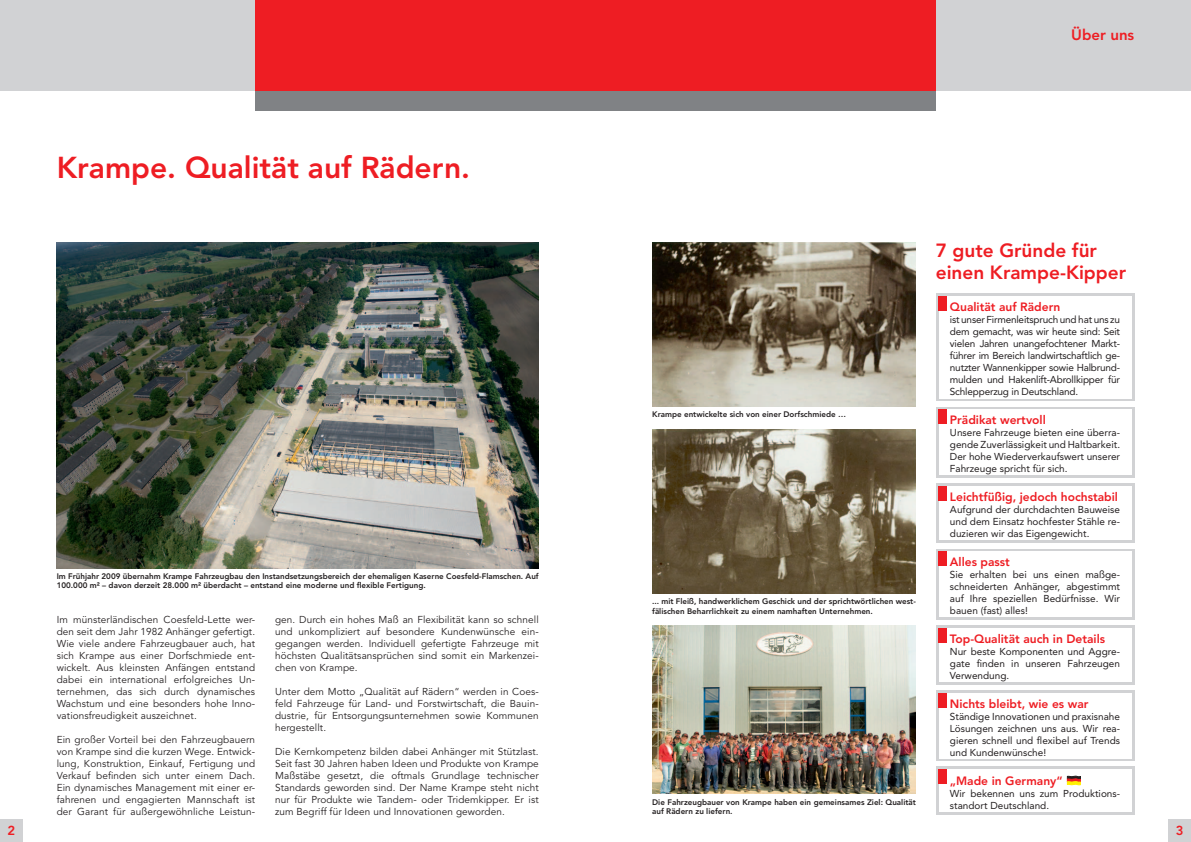
<style>
.page{position:relative;width:1191px;height:842px;background:#fff}
.page>*{position:absolute;margin:0;border:0;box-sizing:border-box;transform-origin:0 0}
.t1{font:800 30px "Avenir";color:#ee1d23}
.t2{font:800 19px/22.8px "Avenir";color:#ee1d23}
.t3{font:800 15px "Avenir";color:#ee1d23}
.t4{font:800 13px "Avenir";color:#ee1d23}
.t5{font:800 12px "Avenir";color:#ee1d23}
.t6{font:10px/12px "Avenir";letter-spacing:.01em;color:#231f20;text-align:justify}
.t7{font:10px/12px "Avenir";color:#231f20;text-align:justify}
.t8{font:800 8px/9.6px "Avenir";color:#231f20}
</style>
<div class="page">
<div style="left:255px;top:89px;width:680px;height:22px;background:#808285"></div>
<div style="left:0;top:0;width:1191px;height:91px;background:#d1d2d4"></div>
<div style="left:255px;top:0;width:680px;height:91px;background:#ee1d23"></div>
<div style="left:0;top:819px;width:23px;height:23px;background:#d1d2d4"></div>
<div style="left:1168px;top:819px;width:23px;height:23px;background:#d1d2d4"></div>
<img style="left:652px;top:625px;width:264px;height:168px">
<img style="left:57px;top:242px;width:482px;height:326px">
<div style="left:935px;top:549px;width:199px;height:70px;background:#d1d2d4"></div>
<div style="left:938px;top:551px;width:193px;height:66px;background:#fff"></div>
<div style="left:938px;top:551px;width:9px;height:15px;background:#ee1d23"></div>
<div style="left:935px;top:625px;width:199px;height:60px;background:#d1d2d4"></div>
<div style="left:938px;top:628px;width:193px;height:54px;background:#fff"></div>
<div style="left:938px;top:628px;width:9px;height:14px;background:#ee1d23"></div>
<svg style="left:936px;top:690px;width:198px;height:71px;fill:#d1d2d4"></svg>
<div style="left:938px;top:693px;width:193px;height:65px;background:#fff"></div>
<div style="left:938px;top:693px;width:9px;height:14px;background:#ee1d23"></div>
<div style="left:935px;top:483px;width:199px;height:60px;background:#d1d2d4"></div>
<div style="left:938px;top:486px;width:193px;height:54px;background:#fff"></div>
<div style="left:938px;top:486px;width:9px;height:14px;background:#ee1d23"></div>
<svg style="left:936px;top:407px;width:198px;height:71px;fill:#d1d2d4"></svg>
<div style="left:938px;top:410px;width:193px;height:65px;background:#fff"></div>
<div style="left:938px;top:410px;width:9px;height:14px;background:#ee1d23"></div>
<svg style="left:936px;top:767px;width:198px;height:48px"></svg>
<div style="left:938px;top:770px;width:193px;height:42px;background:#fff"></div>
<div style="left:938px;top:770px;width:9px;height:14px;background:#ee1d23"></div>
<svg style="left:936px;top:293px;width:198px;height:108px;fill:#d1d2d4"></svg>
<div style="left:938px;top:296px;width:193px;height:102px;background:#fff"></div>
<div style="left:938px;top:296px;width:9px;height:14px;background:#ee1d23"></div>
<img style="left:652px;top:429px;width:264px;height:165px">
<img style="left:652px;top:242px;width:264px;height:165px">
<svg style="left:1067px;top:776px;width:13px;height:9px"></svg>
<h1 class="t1" style="left:57px;top:150px;width:415px">Krampe. Qualität auf Rädern.</h1>
<p class="t8" style="left:57px;top:571px;width:483px">Im Frühjahr 2009 übernahm Krampe Fahrzeugbau den Instandsetzungsbereich der ehemaligen Kaserne Coesfeld-Flamschen. Auf<br>100.000 m² – davon derzeit 28.000 m² überdacht – entstand eine moderne und flexible Fertigung.</p>
<p class="t6" style="left:57px;top:614px;width:200px">Im münsterländischen Coesfeld-Lette wer&shy;den seit dem Jahr 1982 Anhänger gefertigt.<br>Wie viele andere Fahrzeugbauer auch, hat sich Krampe aus einer Dorfschmiede ent&shy;wickelt. Aus kleinsten Anfängen entstand dabei ein international erfolgreiches Un&shy;ternehmen, das sich durch dynamisches Wachstum und eine besonders hohe Inno&shy;vationsfreudigkeit auszeichnet.</p>
<p class="t6" style="left:57px;top:734px;width:200px">Ein großer Vorteil bei den Fahrzeugbauern von Krampe sind die kurzen Wege. Entwick&shy;lung, Konstruktion, Einkauf, Fertigung und Verkauf befinden sich unter einem Dach.<br>Ein dynamisches Management mit einer er&shy;fahrenen und engagierten Mannschaft ist der Garant für außergewöhnliche Leistun-</p>
<p class="t6" style="left:275px;top:614px;width:265px">gen. Durch ein hohes Maß an Flexibilität kann so schnell und unkompliziert auf besondere Kundenwünsche ein&shy;gegangen werden. Individuell gefertigte Fahrzeuge mit höchsten Qualitätsansprüchen sind somit ein Markenzei&shy;chen von Krampe.</p>
<p class="t6" style="left:275px;top:686px;width:265px">Unter dem Motto „Qualität auf Rädern“ werden in Coes&shy;feld Fahrzeuge für Land- und Forstwirtschaft, die Bauin&shy;dustrie, für Entsorgungsunternehmen sowie Kommunen hergestellt.</p>
<p class="t6" style="left:275px;top:746px;width:265px">Die Kernkompetenz bilden dabei Anhänger mit Stützlast.<br>Seit fast 30 Jahren haben Ideen und Produkte von Krampe Maßstäbe gesetzt, die oftmals Grundlage technischer Standards geworden sind. Der Name Krampe steht nicht nur für Produkte wie Tandem- oder Tridemkipper. Er ist zum Begriff für Ideen und Innovationen geworden.</p>
<h3 class="t3" style="left:1071px;top:26px;width:65px">Über uns</h3>
<p class="t8" style="left:652px;top:409px;width:195px">Krampe entwickelte sich von einer Dorfschmiede …</p>
<p class="t8" style="left:652px;top:597px;width:265px">... mit Fleiß, handwerklichem Geschick und der sprichtwörtlichen west&shy;fälischen Beharrlichkeit zu einem namhaften Unternehmen.</p>
<p class="t8" style="left:652px;top:797px;width:265px">Die Fahrzeugbauer von Krampe haben ein gemeinsames Ziel: Qualität auf Rädern zu liefern.</p>
<h2 class="t2" style="left:935px;top:239px;width:192px">7 gute Gründe für einen Krampe-Kipper</h2>
<p class="t5" style="left:950px;top:300px;width:112px">Qualität auf Rädern</p>
<p class="t7" style="left:950px;top:314px;width:172px">ist unser Firmenleitspruch und hat uns zu dem gemacht, was wir heute sind: Seit vielen Jahren unangefochtener Markt&shy;führer im Bereich landwirtschaftlich ge&shy;nutzter Wannenkipper sowie Halbrund&shy;mulden und Hakenlift-Abrollkipper für Schlepperzug in Deutschland.</p>
<p class="t5" style="left:950px;top:413px;width:97px">Prädikat wertvoll</p>
<p class="t7" style="left:950px;top:427px;width:172px">Unsere Fahrzeuge bieten eine überra&shy;gende Zuverlässigkeit und Haltbarkeit.<br>Der hohe Wiederverkaufswert unserer Fahrzeuge spricht für sich.</p>
<p class="t5" style="left:950px;top:490px;width:170px">Leichtfüßig, jedoch hochstabil</p>
<p class="t7" style="left:950px;top:504px;width:172px">Aufgrund der durchdachten Bauweise und dem Einsatz hochfester Stähle re&shy;duzieren wir das Eigengewicht.</p>
<p class="t5" style="left:950px;top:555px;width:62px">Alles passt</p>
<p class="t7" style="left:950px;top:568px;width:172px">Sie erhalten bei uns einen maßge&shy;schneiderten Anhänger, abgestimmt auf Ihre speziellen Bedürfnisse. Wir bauen (fast) alles!</p>
<p class="t5" style="left:950px;top:631px;width:157px">Top-Qualität auch in Details</p>
<p class="t7" style="left:950px;top:645px;width:172px">Nur beste Komponenten und Aggre&shy;gate finden in unseren Fahrzeugen Verwendung.</p>
<p class="t5" style="left:950px;top:696px;width:140px">Nichts bleibt, wie es war</p>
<p class="t7" style="left:950px;top:710px;width:172px">Ständige Innovationen und praxisnahe Lösungen zeichnen uns aus. Wir rea&shy;gieren schnell und flexibel auf Trends und Kundenwünsche!</p>
<p class="t5" style="left:950px;top:774px;width:114px">„Made in Germany“</p>
<p class="t7" style="left:950px;top:787px;width:172px">Wir bekennen uns zum Produktions&shy;standort Deutschland.</p>
<h3 class="t4" style="left:7px;top:823px;width:9px">2</h3>
<h3 class="t4" style="left:1175px;top:823px;width:9px">3</h3>
</div>
